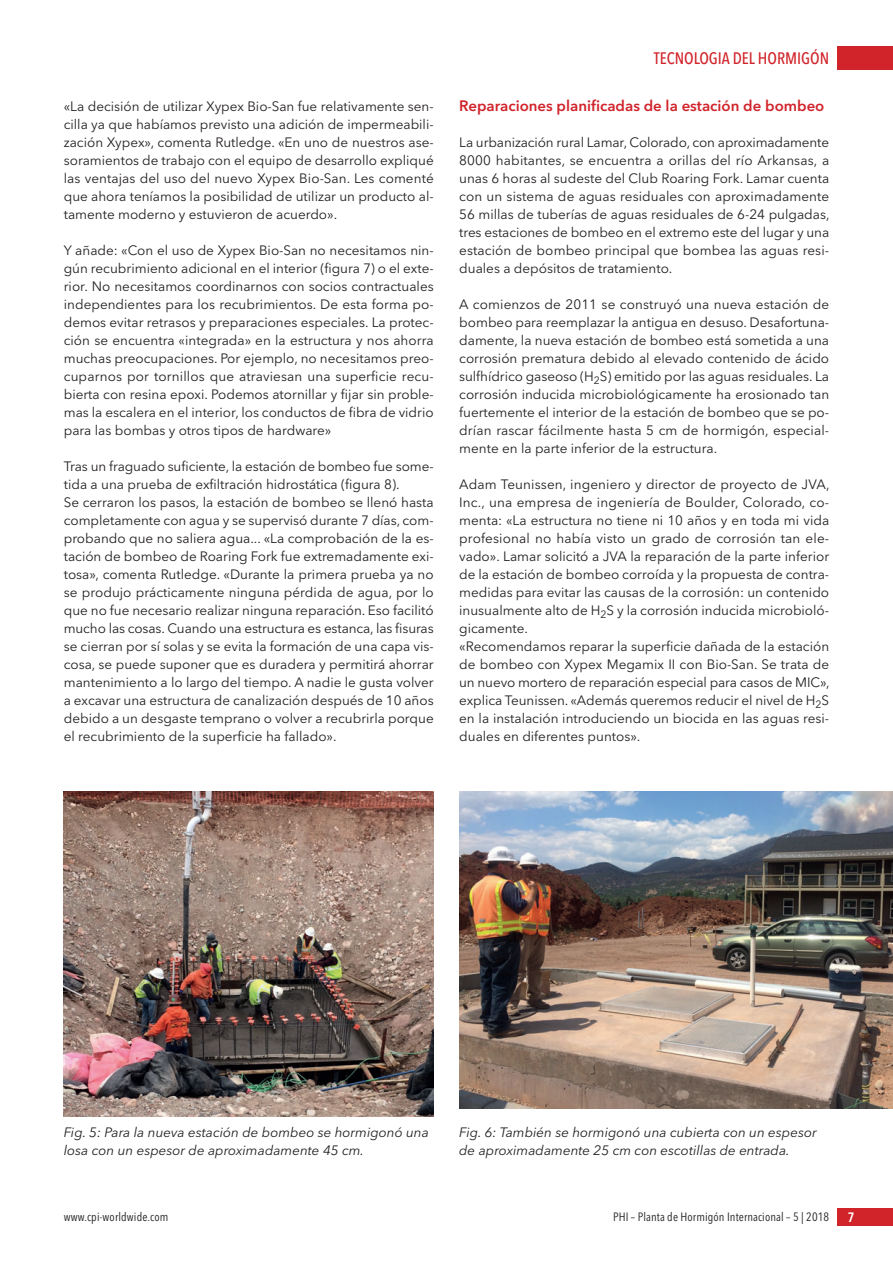
<style>
.page{position:relative;width:893px;height:1263px;background:#fff}
.page>*{position:absolute;margin:0;border:0;box-sizing:border-box;transform-origin:0 0}
.t1{font:500 16.5px "Avenir Next Condensed";color:#d1232a}
.t2{font:600 15px "Avenir Next";color:#d1232a}
.t3{font:13.5px/18px "Avenir Next";color:#231f20;text-align:justify}
.t4{font:italic 13.5px/18px "Avenir Next";color:#231f20}
.t5{font:600 13.5px "Avenir Next Condensed";color:#fff}
.t6{font:12px "Avenir Next Condensed";letter-spacing:.01em;color:#231f20}
</style>
<div class="page">
<img style="left:64px;top:791px;width:370px;height:326px">
<img style="left:459px;top:791px;width:434px;height:317px">
<div style="left:838px;top:47px;width:55px;height:23px;background:#d1232a"></div>
<div style="left:838px;top:1208px;width:55px;height:18px;background:#d1232a"></div>
<p class="t3" style="left:64px;top:98px;width:371px">«La decisión de utilizar Xypex Bio-San fue relativamente sen&shy;cilla ya que habíamos previsto una adición de impermeabili&shy;zación Xypex», comenta Rutledge. «En uno de nuestros ase&shy;soramientos de trabajo con el equipo de desarrollo expliqué las ventajas del uso del nuevo Xypex Bio-San. Les comenté que ahora teníamos la posibilidad de utilizar un producto al&shy;tamente moderno y estuvieron de acuerdo».</p>
<p class="t3" style="left:64px;top:242px;width:371px">Y añade: «Con el uso de Xypex Bio-San no necesitamos nin&shy;gún recubrimiento adicional en el interior (figura 7) o el exte&shy;rior. No necesitamos coordinarnos con socios contractuales independientes para los recubrimientos. De esta forma po&shy;demos evitar retrasos y preparaciones especiales. La protec&shy;ción se encuentra «integrada» en la estructura y nos ahorra muchas preocupaciones. Por ejemplo, no necesitamos preo&shy;cuparnos por tornillos que atraviesan una superficie recu&shy;bierta con resina epoxi. Podemos atornillar y fijar sin proble&shy;mas la escalera en el interior, los conductos de fibra de vidrio para las bombas y otros tipos de hardware»</p>
<p class="t3" style="left:64px;top:458px;width:371px">Tras un fraguado suficiente, la estación de bombeo fue some&shy;tida a una prueba de exfiltración hidrostática (figura 8).</p>
<p class="t3" style="left:64px;top:494px;width:371px">Se cerraron los pasos, la estación de bombeo se llenó hasta completamente con agua y se supervisó durante 7 días, com&shy;probando que no saliera agua... «La comprobación de la es&shy;tación de bombeo de Roaring Fork fue extremadamente exi&shy;tosa», comenta Rutledge. «Durante la primera prueba ya no se produjo prácticamente ninguna pérdida de agua, por lo que no fue necesario realizar ninguna reparación. Eso facilitó mucho las cosas. Cuando una estructura es estanca, las fisuras se cierran por sí solas y se evita la formación de una capa vis&shy;cosa, se puede suponer que es duradera y permitirá ahorrar mantenimiento a lo largo del tiempo. A nadie le gusta volver a excavar una estructura de canalización después de 10 años debido a un desgaste temprano o volver a recubrirla porque el recubrimiento de la superficie ha fallado».</p>
<p class="t1" style="left:654px;top:48px;width:177px">TECNOLOGIA DEL HORMIGÓN</p>
<p class="t2" style="left:459px;top:99px;width:367px">Reparaciones planificadas de la estación de bombeo</p>
<p class="t3" style="left:459px;top:134px;width:372px">La urbanización rural Lamar, Colorado, con aproximadamente 8000 habitantes, se encuentra a orillas del río Arkansas, a unas 6 horas al sudeste del Club Roaring Fork. Lamar cuenta con un sistema de aguas residuales con aproximadamente 56 millas de tuberías de aguas residuales de 6-24 pulgadas, tres estaciones de bombeo en el extremo este del lugar y una estación de bombeo principal que bombea las aguas resi&shy;duales a depósitos de tratamiento.</p>
<p class="t3" style="left:459px;top:296px;width:371px">A comienzos de 2011 se construyó una nueva estación de bombeo para reemplazar la antigua en desuso. Desafortuna&shy;damente, la nueva estación de bombeo está sometida a una corrosión prematura debido al elevado contenido de ácido sulfhídrico gaseoso (H<sub>2</sub>S) emitido por las aguas residuales. La corrosión inducida microbiológicamente ha erosionado tan fuertemente el interior de la estación de bombeo que se po&shy;drían rascar fácilmente hasta 5 cm de hormigón, especial&shy;mente en la parte inferior de la estructura.</p>
<p class="t3" style="left:459px;top:476px;width:372px">Adam Teunissen, ingeniero y director de proyecto de JVA, Inc., una empresa de ingeniería de Boulder, Colorado, co&shy;menta: «La estructura no tiene ni 10 años y en toda mi vida profesional no había visto un grado de corrosión tan ele&shy;vado». Lamar solicitó a JVA la reparación de la parte inferior de la estación de bombeo corroída y la propuesta de contra&shy;medidas para evitar las causas de la corrosión: un contenido inusualmente alto de H<sub>2</sub>S y la corrosión inducida microbioló&shy;gicamente.</p>
<p class="t3" style="left:459px;top:638px;width:372px">«Recomendamos reparar la superficie dañada de la estación de bombeo con Xypex Megamix II con Bio-San. Se trata de un nuevo mortero de reparación especial para casos de MIC», explica Teunissen. «Además queremos reducir el nivel de H<sub>2</sub>S en la instalación introduciendo un biocida en las aguas resi&shy;duales en diferentes puntos».</p>
<p class="t4" style="left:64px;top:1124px;width:367px">Fig. 5: Para la nueva estación de bombeo se hormigonó una losa con un espesor de aproximadamente 45 cm.</p>
<p class="t4" style="left:459px;top:1124px;width:359px">Fig. 6: También se hormigonó una cubierta con un espesor de aproximadamente 25 cm con escotillas de entrada.</p>
<p class="t6" style="left:64px;top:1211px;width:106px">www.cpi-worldwide.com</p>
<p class="t6" style="left:613px;top:1211px;width:218px">PHI – Planta de Hormigón Internacional – 5 | 2018</p>
<p class="t5" style="left:848px;top:1209px;width:8px">7</p>
</div>
